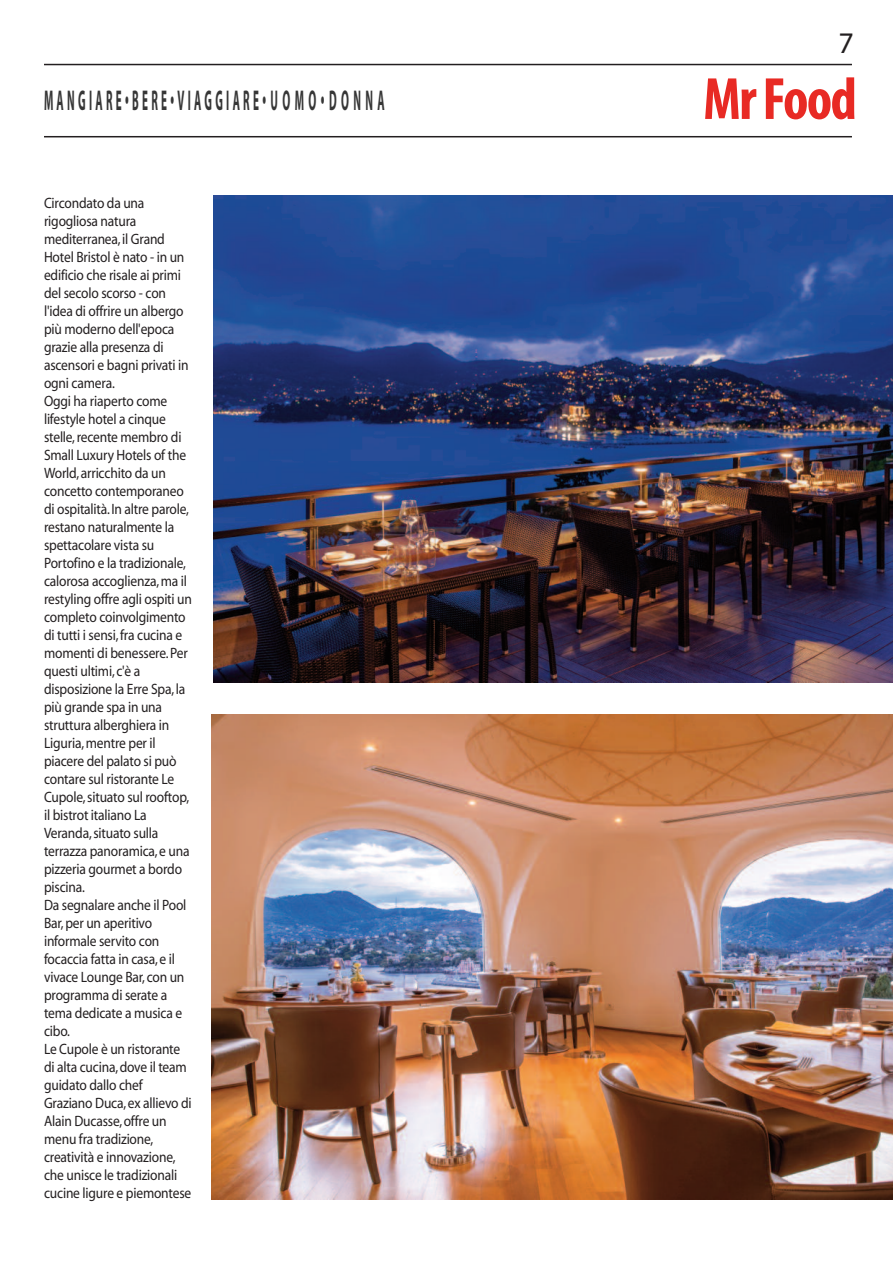
<style>
.page{position:relative;width:893px;height:1263px;background:#fff}
.page>*{position:absolute;margin:0;border:0;box-sizing:border-box;transform-origin:0 0}
.t1{font:60.15px "Myriad Cn Bold+UVEJSQ";letter-spacing:-.03em;color:#e82a24}
.t2{font:30px "Myriad Roman+SEYDHI";color:#231f20}
.t3{font:28.65px "Myriad Bold+QADBDH";letter-spacing:.3em;color:#363636;scale:.39 1}
.t4{font:15px/18px "Myriad Roman+SEYDHI";letter-spacing:-.015em;color:#231f20;scale:.9 1}
</style>
<div class="page">
<hr style="left:44px;top:64px;width:808px;height:1px;background:#231f20">
<hr style="left:44px;top:136px;width:808px;height:1px;background:#231f20">
<img style="left:213px;top:196px;width:680px;height:486px">
<img style="left:212px;top:714px;width:681px;height:485px">
<h3 class="t3" style="left:44px;top:90px;width:875px">MANGIARE•BERE•VIAGGIARE•UOMO•DONNA</h3>
<p class="t4" style="left:44px;top:195px;width:166px">Circondato da una rigogliosa natura mediterranea, il Grand<br>Hotel Bristol è nato - in un edificio che risale ai primi del secolo scorso - con l'idea di offrire un albergo più moderno dell'epoca grazie alla presenza di ascensori e bagni privati in ogni camera.<br>Oggi ha riaperto come lifestyle hotel a cinque stelle, recente membro di<br>Small Luxury Hotels of the<br>World, arricchito da un concetto contemporaneo di ospitalità. In altre parole, restano naturalmente la spettacolare vista su<br>Portofino e la tradizionale, calorosa accoglienza, ma il restyling offre agli ospiti un completo coinvolgimento di tutti i sensi, fra cucina e momenti di benessere. Per questi ultimi, c'è a disposizione la Erre Spa, la più grande spa in una struttura alberghiera in<br>Liguria, mentre per il piacere del palato si può contare sul ristorante Le<br>Cupole, situato sul rooftop, il bistrot italiano La<br>Veranda, situato sulla terrazza panoramica, e una pizzeria gourmet a bordo piscina.<br>Da segnalare anche il Pool<br>Bar, per un aperitivo informale servito con focaccia fatta in casa, e il vivace Lounge Bar, con un programma di serate a tema dedicate a musica e cibo.<br>Le Cupole è un ristorante di alta cucina, dove il team guidato dallo chef<br>Graziano Duca, ex allievo di<br>Alain Ducasse, offre un menu fra tradizione, creatività e innovazione, che unisce le tradizionali cucine ligure e piemontese</p>
<h2 class="t2" style="left:839px;top:31px;width:17px">7</h2>
<h1 class="t1" style="left:703px;top:78px;width:155px">Mr Food</h1>
</div>
